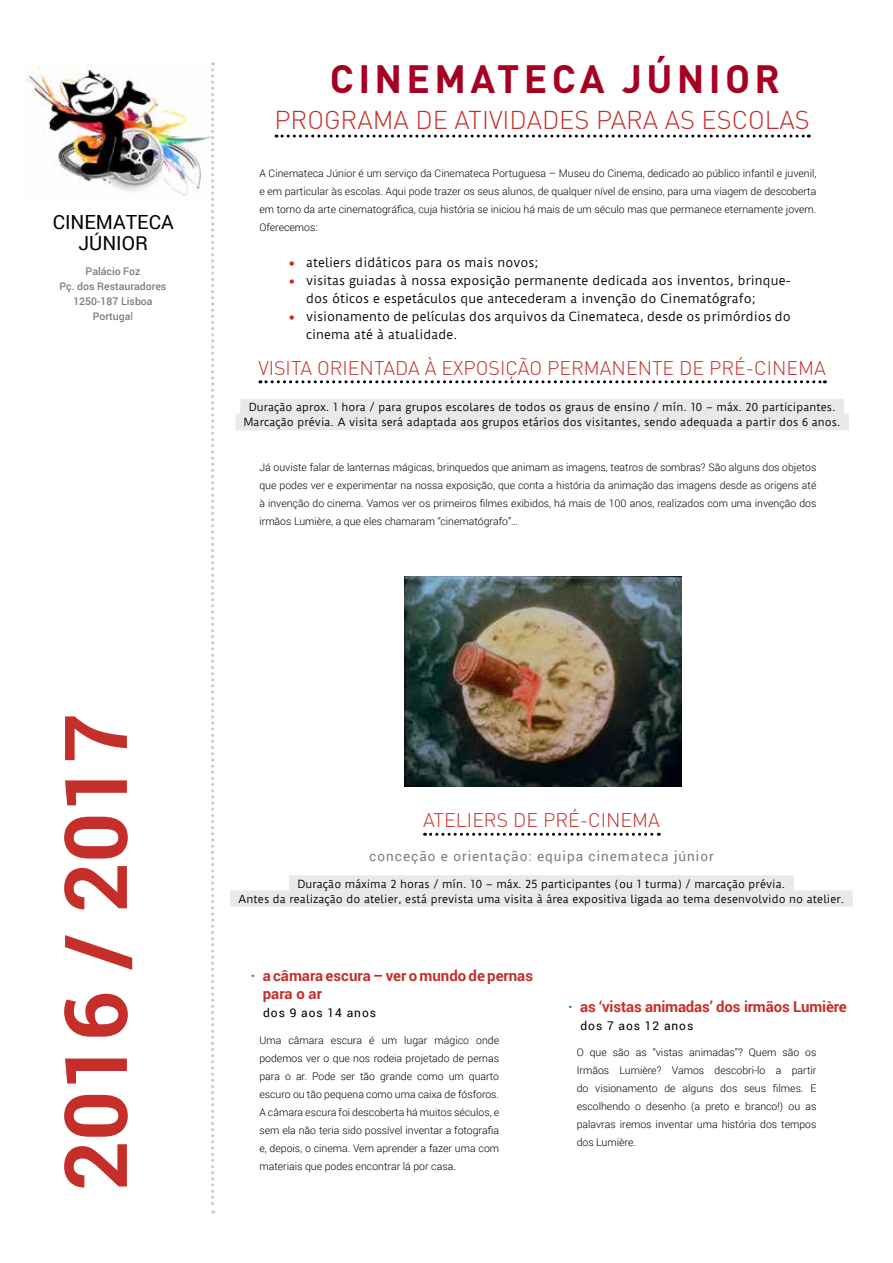
<style>
.page{position:relative;width:893px;height:1263px;background:#fff}
.page>*{position:absolute;margin:0;border:0;box-sizing:border-box;transform-origin:0 0}
.t1{font:700 87px "Roboto";color:#c42f2a}
.t2{font:700 39px "DIN";letter-spacing:.11em;color:#a50021}
.t3{font:300 25.5px "DIN";color:#c42f2a}
.t4{font:300 19.5px "DIN";color:#c42f2a}
.t5{font:19.5px/21px "Roboto";color:#000;text-align:center}
.t6{font:700 15px/18px "Roboto";letter-spacing:-.01em;color:#c42f2a}
.t7{font:13.5px "Roboto";letter-spacing:.075em;color:#807c7a}
.t8{font:12px/18px "Duru Sans";color:#000}
.t9{font:12px "Roboto";letter-spacing:.075em;color:#000}
.t10{font:300 10.5px/18px "Roboto";color:#000;text-align:justify}
.t11{font:10.5px/15px "Duru Sans";color:#000;text-align:center}
.t12{font:500 10.5px/15px "Roboto";color:#807c7a;text-align:center}
.s1{font-weight:400}
.s2{color:#c42f2a}
.s3{color:#0070c0}
</style>
<div class="page">
<img style="left:26px;top:64px;width:185px;height:132px">
<svg style="left:211px;top:62px;width:3px;height:1151px"></svg>
<svg style="left:276px;top:135px;width:533px;height:3px"></svg>
<svg style="left:260px;top:380px;width:565px;height:3px"></svg>
<div style="left:240px;top:399px;width:604px;height:16px;background:#e9e9e9"></div>
<div style="left:235px;top:414px;width:614px;height:16px;background:#e9e9e9"></div>
<svg style="left:425px;top:833px;width:234px;height:3px"></svg>
<div style="left:289px;top:875px;width:505px;height:17px;background:#e9e9e9"></div>
<div style="left:230px;top:890px;width:623px;height:17px;background:#e9e9e9"></div>
<img style="left:405px;top:576px;width:276px;height:210px">
<h3 class="t5" style="left:53px;top:211px;width:122px">CINEMATECA<br>JÚNIOR</h3>
<p class="t12" style="left:60px;top:263px;width:108px">Palácio Foz<br>Pç. dos Restauradores<br>1250-187 Lisboa<br>Portuga<span class="s1">l</span></p>
<h2 class="t2" style="left:330px;top:53px;width:452px">CINEMATECA JÚNIOR</h2>
<h3 class="t3" style="left:275px;top:104px;width:537px">PROGRAMA DE ATIVIDADES PARA AS ESCOLAS</h3>
<p class="t10" style="left:259px;top:164px;width:559px">A Cinemateca Júnior é um serviço da Cinemateca Portuguesa – Museu do Cinema, dedicado ao público infantil e juvenil, e em particular às escolas. Aqui pode trazer os seus alunos, de qualquer nível de ensino, para uma viagem de descoberta em torno da arte cinematográfica, cuja história se iniciou há mais de um século mas que permanece eternamente jovem.<br>Oferecemos:</p>
<p class="t8" style="left:289px;top:253px;width:251px"><span class="s2">•</span> ateliers didáticos para os mais novos;</p>
<p class="t8" style="left:306px;top:271px;width:486px;text-indent:-17px"><span class="s2">•</span> visitas guiadas à nossa exposição permanente dedicada aos inventos, brinque&shy;dos óticos e espetáculos que antecederam a invenção do Cinematógrafo;</p>
<p class="t8" style="left:306px;top:307px;width:486px;text-indent:-17px"><span class="s2">•</span> visionamento de películas dos arquivos da Cinemateca, desde os primórdios do cinema até à atualidade.</p>
<h3 class="t4" style="left:258px;top:356px;width:569px">VISITA ORIENTADA À EXPOSIÇÃO PERMANENTE DE PRÉ-CINEMA</h3>
<p class="t11" style="left:244px;top:400px;width:598px">Duração aprox. 1 hora / para grupos escolares de todos os graus de ensino / mín. 10 – máx. 20 participantes.<br>Marcação prévia. A visita será adaptada aos grupos etários dos visitantes, sendo adequada a partir dos 6 anos.</p>
<p class="t10" style="left:259px;top:457px;width:559px">Já ouviste falar de lanternas mágicas, brinquedos que animam as imagens, teatros de sombras? São alguns dos objetos que podes ver e experimentar na nossa exposição, que conta a história da animação das imagens desde as origens até à invenção do cinema. Vamos ver os primeiros filmes exibidos, há mais de 100 anos, realizados com uma invenção dos irmãos Lumière, a que eles chamaram “cinematógrafo”…</p>
<h1 class="t1" style="left:35px;top:1191px;width:479px;rotate:-90deg">2016 / 2017</h1>
<h3 class="t4" style="left:423px;top:808px;width:238px">ATELIERS DE PRÉ-CINEMA</h3>
<p class="t7" style="left:369px;top:846px;width:346px">conceção e orientação: equipa cinemateca júnior</p>
<p class="t11" style="left:239px;top:876px;width:607px">Duração máxima 2 horas / mín. 10 – máx. 25 participantes (ou 1 turma) / marcação prévia.<br>Antes da realização do atelier, está prevista uma visita à área expositiva ligada ao tema desenvolvido no atelier.</p>
<h3 class="t6" style="left:263px;top:966px;width:272px;text-indent:-12px"><span class="s3">·</span> a câmara escura – ver o mundo de pernas para o ar</h3>
<p class="t9" style="left:263px;top:1004px;width:114px">dos 9 aos 14 anos</p>
<p class="t10" style="left:259px;top:1030px;width:241px">Uma câmara escura é um lugar mágico onde podemos ver o que nos rodeia projetado de pernas para o ar. Pode ser tão grande como um quarto escuro ou tão pequena como uma caixa de fósforos.<br>A câmara escura foi descoberta há muitos séculos, e sem ela não teria sido possível inventar a fotografia e, depois, o cinema. Vem aprender a fazer uma com materiais que podes encontrar lá por casa.</p>
<h3 class="t6" style="left:568px;top:997px;width:280px"><span class="s3">·</span> as ‘vistas animadas’ dos irmãos Lumière</h3>
<p class="t9" style="left:581px;top:1017px;width:114px">dos 7 aos 12 anos</p>
<p class="t10" style="left:577px;top:1043px;width:241px">O que são as “vistas animadas”? Quem são os Irmãos Lumière? Vamos descobri-lo a partir do visionamento de alguns dos seus filmes. E escolhendo o desenho (a preto e branco!) ou as palavras iremos inventar uma história dos tempos dos Lumière.</p>
</div>
